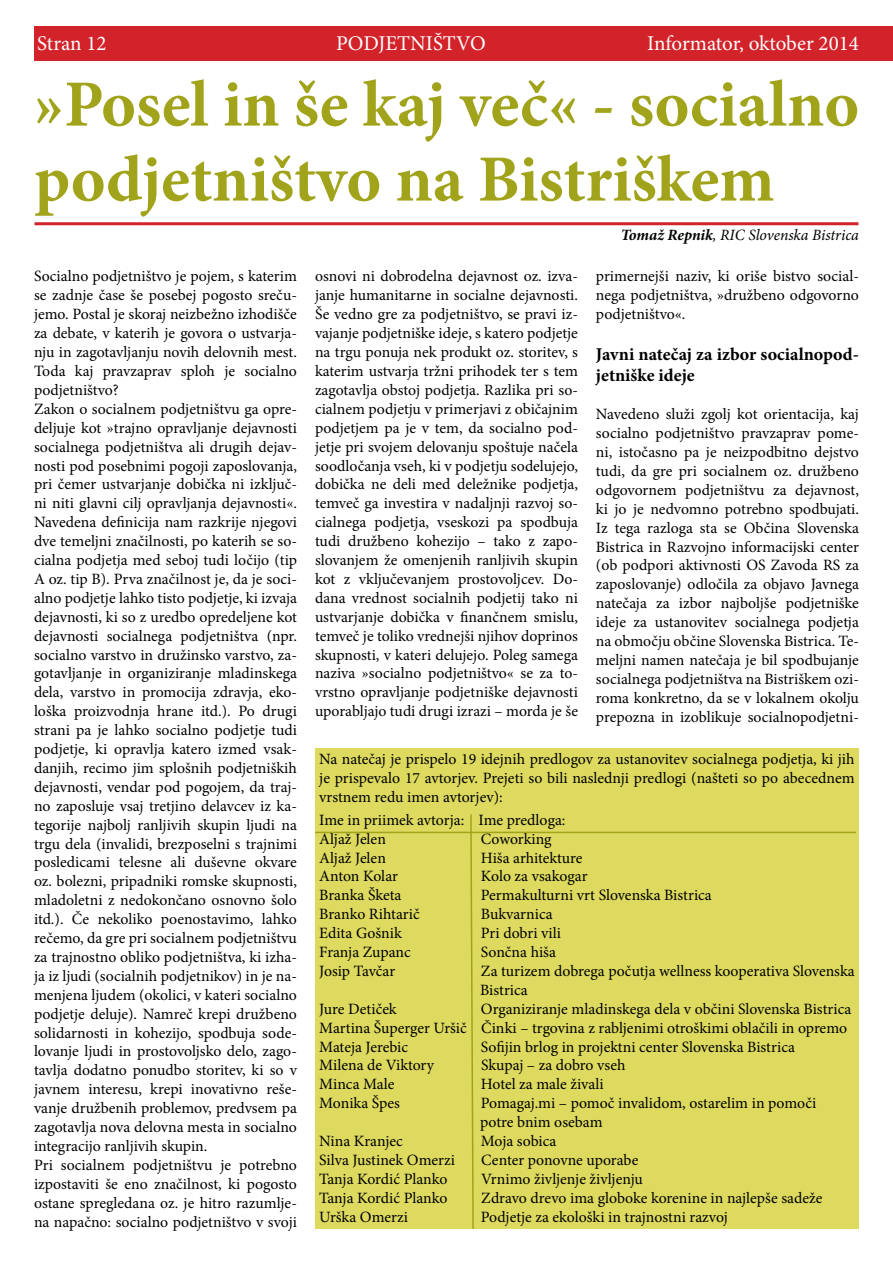
<style>
.page{position:relative;width:893px;height:1263px;background:#fff}
.page>*{position:absolute;margin:0;border:0;box-sizing:border-box;transform-origin:0 0}
.t1{font:700 66px/75px "Minion Pro";color:#a1a31b}
.t2{font:21px "Minion Pro";letter-spacing:-.005em;color:#fff}
.t3{font:700 18px/21.6px "Minion Pro";color:#000}
.t4{font:15.75px/18.9px "Minion Pro";color:#000}
.t5{font:italic 15.75px "Minion Pro";letter-spacing:-.005em;color:#000}
.s1{font-weight:700}
</style>
<div class="page">
<div style="left:34px;top:26px;width:859px;height:35px;background:#d2232a"></div>
<hr style="left:35px;top:222px;width:823px;height:3px;background:#d2232a">
<div style="left:315px;top:809px;width:544px;height:420px;background:#ddda5f"></div>
<div style="left:315px;top:748px;width:544px;height:61px;background:#ddda5f"></div>
<svg style="left:469px;top:814px;width:6px;height:415px"></svg>
<hr style="left:315px;top:832px;width:541px;height:1px;background:#a1a31b">
<h2 class="t2" style="left:37px;top:30px;width:71px">Stran 12</h2>
<h2 class="t2" style="left:336px;top:30px;width:151px">PODJETNIŠTVO</h2>
<h2 class="t2" style="left:647px;top:30px;width:213px">Informator, oktober 2014</h2>
<h1 class="t1" style="left:34px;top:66px;width:826px">»Posel in še kaj več« - socialno podjetništvo na Bistriškem</h1>
<p class="t5" style="left:621px;top:224px;width:240px"><span class="s1">Tomaž Repnik</span>, RIC Slovenska Bistrica</p>
<p class="t4" style="left:34px;top:267px;width:264px">Socialno podjetništvo je pojem, s katerim se zadnje čase še posebej pogosto sreču&shy;jemo. Postal je skoraj neizbežno izhodišče za debate, v katerih je govora o ustvarja&shy;nju in zagotavljanju novih delovnih mest.<br>Toda kaj pravzaprav sploh je socialno podjetništvo?<br>Zakon o socialnem podjetništvu ga opre&shy;deljuje kot »trajno opravljanje dejavnosti socialnega podjetništva ali drugih dejav&shy;nosti pod posebnimi pogoji zaposlovanja, pri čemer ustvarjanje dobička ni izključ&shy;ni niti glavni cilj opravljanja dejavnosti«.<br>Navedena definicija nam razkrije njegovi dve temeljni značilnosti, po katerih se so&shy;cialna podjetja med seboj tudi ločijo (tip A oz. tip B). Prva značilnost je, da je soci&shy;alno podjetje lahko tisto podjetje, ki izvaja dejavnosti, ki so z uredbo opredeljene kot dejavnosti socialnega podjetništva (npr. socialno varstvo in družinsko varstvo, za&shy;gotavljanje in organiziranje mladinskega dela, varstvo in promocija zdravja, eko&shy;loška proizvodnja hrane itd.). Po drugi strani pa je lahko socialno podjetje tudi podjetje, ki opravlja katero izmed vsak&shy;danjih, recimo jim splošnih podjetniških dejavnosti, vendar pod pogojem, da traj&shy;no zaposluje vsaj tretjino delavcev iz ka&shy;tegorije najbolj ranljivih skupin ljudi na trgu dela (invalidi, brezposelni s trajnimi posledicami telesne ali duševne okvare oz. bolezni, pripadniki romske skupnosti, mladoletni z nedokončano osnovno šolo itd.). Če nekoliko poenostavimo, lahko rečemo, da gre pri socialnem podjetništvu za trajnostno obliko podjetništva, ki izha&shy;ja iz ljudi (socialnih podjetnikov) in je na&shy;menjena ljudem (okolici, v kateri socialno podjetje deluje). Namreč krepi družbeno solidarnosti in kohezijo, spodbuja sode&shy;lovanje ljudi in prostovoljsko delo, zago&shy;tavlja dodatno ponudbo storitev, ki so v javnem interesu, krepi inovativno reše&shy;vanje družbenih problemov, predvsem pa zagotavlja nova delovna mesta in socialno integracijo ranljivih skupin.<br>Pri socialnem podjetništvu je potrebno izpostaviti še eno značilnost, ki pogosto ostane spregledana oz. je hitro razumlje&shy;na napačno: socialno podjetništvo v svoji</p>
<p class="t4" style="left:315px;top:267px;width:265px;text-align:justify">osnovi ni dobrodelna dejavnost oz. izva&shy;janje humanitarne in socialne dejavnosti.<br>Še vedno gre za podjetništvo, se pravi iz&shy;vajanje podjetniške ideje, s katero podjetje na trgu ponuja nek produkt oz. storitev, s katerim ustvarja tržni prihodek ter s tem zagotavlja obstoj podjetja. Razlika pri so&shy;cialnem podjetju v primerjavi z običajnim podjetjem pa je v tem, da socialno pod&shy;jetje pri svojem delovanju spoštuje načela soodločanja vseh, ki v podjetju sodelujejo, dobička ne deli med deležnike podjetja, temveč ga investira v nadaljnji razvoj so&shy;cialnega podjetja, vseskozi pa spodbuja tudi družbeno kohezijo – tako z zapo&shy;slovanjem že omenjenih ranljivih skupin kot z vključevanjem prostovoljcev. Do&shy;dana vrednost socialnih podjetij tako ni ustvarjanje dobička v finančnem smislu, temveč je toliko vrednejši njihov doprinos skupnosti, v kateri delujejo. Poleg samega naziva »socialno podjetništvo« se za to&shy;vrstno opravljanje podjetniške dejavnosti uporabljajo tudi drugi izrazi – morda je še</p>
<p class="t4" style="left:596px;top:267px;width:264px;text-align:justify">primernejši naziv, ki oriše bistvo social&shy;nega podjetništva, »družbeno odgovorno podjetništvo«.</p>
<p class="t3" style="left:596px;top:343px;width:264px">Javni natečaj za izbor socialnopod&shy;jetniške ideje</p>
<p class="t4" style="left:596px;top:405px;width:264px;text-align:justify">Navedeno služi zgolj kot orientacija, kaj socialno podjetništvo pravzaprav pome&shy;ni, istočasno pa je neizpodbitno dejstvo tudi, da gre pri socialnem oz. družbeno odgovornem podjetništvu za dejavnost, ki jo je nedvomno potrebno spodbujati.<br>Iz tega razloga sta se Občina Slovenska Bistrica in Razvojno informacijski center (ob podpori aktivnosti OS Zavoda RS za zaposlovanje) odločila za objavo Javnega natečaja za izbor najboljše podjetniške ideje za ustanovitev socialnega podjetja na območju občine Slovenska Bistrica. Te&shy;meljni namen natečaja je bil spodbujanje socialnega podjetništva na Bistriškem ozi&shy;roma konkretno, da se v lokalnem okolju prepozna in izoblikuje socialnopodjetni-</p>
<p class="t4" style="left:319px;top:750px;width:537px;text-align:justify">Na natečaj je prispelo 19 idejnih predlogov za ustanovitev socialnega podjetja, ki jih je prispevalo 17 avtorjev. Prejeti so bili naslednji predlogi (našteti so po abecednem vrstnem redu imen avtorjev):</p>
<p class="t4" style="left:319px;top:810px;width:248px">Ime in priimek avtorja: Ime predloga:<br>Aljaž Jelen</p>
<p class="t4" style="left:481px;top:829px;width:72px">Coworking</p>
<p class="t4" style="left:319px;top:848px;width:68px">Aljaž Jelen</p>
<p class="t4" style="left:481px;top:848px;width:103px">Hiša arhitekture</p>
<p class="t4" style="left:319px;top:867px;width:80px">Anton Kolar</p>
<p class="t4" style="left:481px;top:867px;width:108px">Kolo za vsakogar</p>
<p class="t4" style="left:319px;top:886px;width:84px">Branka Šketa</p>
<p class="t4" style="left:481px;top:886px;width:232px">Permakulturni vrt Slovenska Bistrica</p>
<p class="t4" style="left:319px;top:905px;width:102px">Branko Rihtarič</p>
<p class="t4" style="left:481px;top:905px;width:73px">Bukvarnica</p>
<p class="t4" style="left:319px;top:924px;width:84px">Edita Gošnik</p>
<p class="t4" style="left:481px;top:924px;width:82px">Pri dobri vili</p>
<p class="t4" style="left:319px;top:943px;width:93px">Franja Zupanc</p>
<p class="t4" style="left:481px;top:943px;width:77px">Sončna hiša</p>
<p class="t4" style="left:319px;top:961px;width:77px">Josip Tavčar</p>
<p class="t4" style="left:480px;top:961px;width:376px">Za turizem dobrega počutja wellness kooperativa Slovenska<br>Bistrica</p>
<p class="t4" style="left:319px;top:999px;width:79px">Jure Detiček</p>
<p class="t4" style="left:319px;top:999px;width:534px;text-indent:162px">Organiziranje mladinskega dela v občini Slovenska Bistrica<br>Martina Šuperger Uršič Činki – trgovina z rabljenimi otroškimi oblačili in opremo<br>Mateja Jerebic</p>
<p class="t4" style="left:481px;top:1037px;width:316px">Sofijin brlog in projektni center Slovenska Bistrica</p>
<p class="t4" style="left:319px;top:1056px;width:116px">Milena de Viktory</p>
<p class="t4" style="left:481px;top:1056px;width:146px">Skupaj – za dobro vseh</p>
<p class="t4" style="left:319px;top:1075px;width:77px">Minca Male</p>
<p class="t4" style="left:481px;top:1075px;width:124px">Hotel za male živali</p>
<p class="t4" style="left:319px;top:1094px;width:82px">Monika Špes</p>
<p class="t4" style="left:480px;top:1094px;width:338px">Pomagaj.mi – pomoč invalidom, ostarelim in pomoči potre bnim osebam</p>
<p class="t4" style="left:319px;top:1132px;width:85px">Nina Kranjec</p>
<p class="t4" style="left:481px;top:1132px;width:77px">Moja sobica</p>
<p class="t4" style="left:319px;top:1150px;width:137px">Silva Justinek Omerzi</p>
<p class="t4" style="left:481px;top:1150px;width:159px">Center ponovne uporabe</p>
<p class="t4" style="left:319px;top:1169px;width:130px">Tanja Kordić Planko</p>
<p class="t4" style="left:481px;top:1169px;width:163px">Vrnimo življenje življenju</p>
<p class="t4" style="left:319px;top:1188px;width:130px">Tanja Kordić Planko</p>
<p class="t4" style="left:481px;top:1188px;width:343px">Zdravo drevo ima globoke korenine in najlepše sadeže</p>
<p class="t4" style="left:319px;top:1207px;width:90px">Urška Omerzi</p>
<p class="t4" style="left:481px;top:1207px;width:249px">Podjetje za ekološki in trajnostni razvoj</p>
</div>
